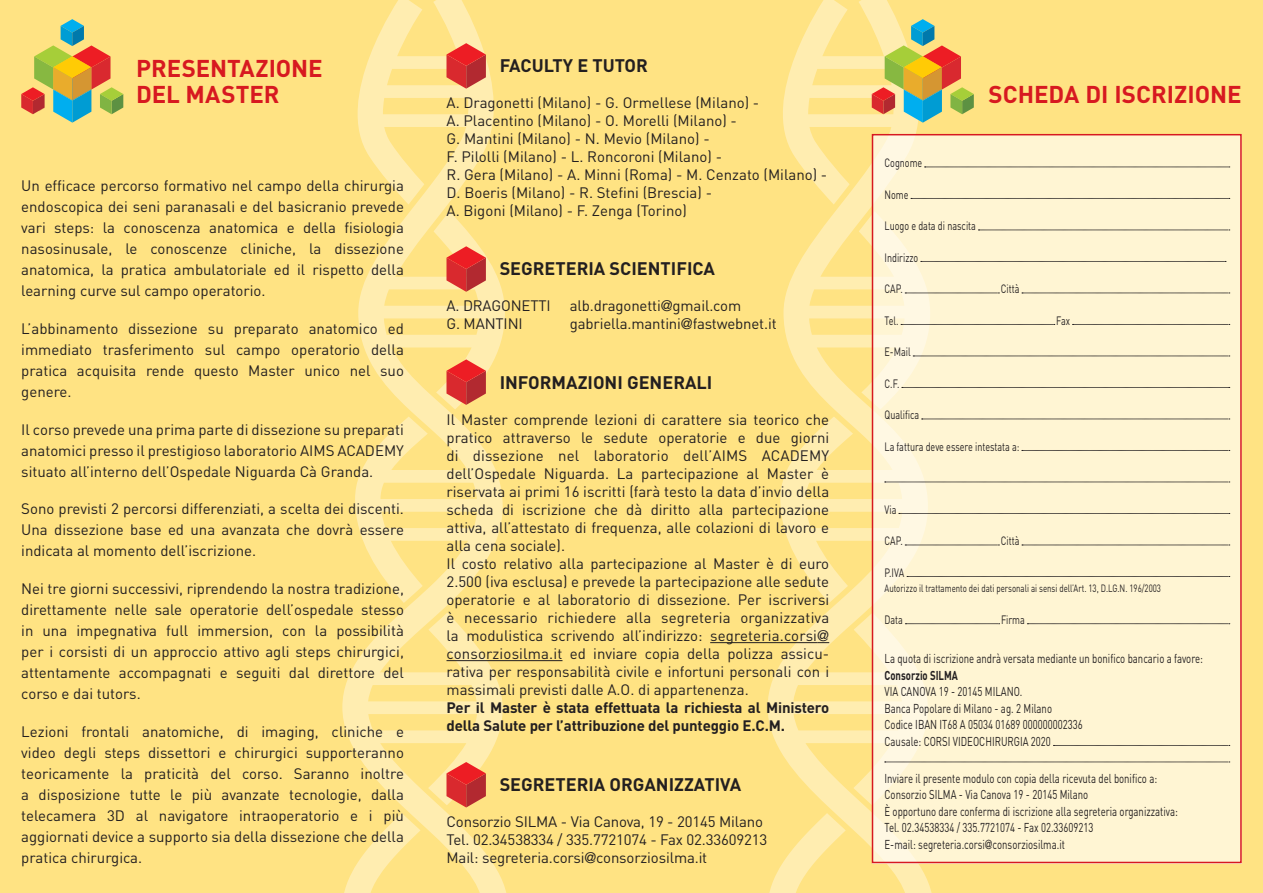
<style>
.page{position:relative;width:1263px;height:893px;background:#ffe383}
.page>*{position:absolute;margin:0;border:0;box-sizing:border-box;transform-origin:0 0}
.t1{font:700 24px/25.5px "DIN";color:#d71920}
.t2{font:700 18px "DIN";color:#231f20}
.t3{font:15px/21px "DIN";color:#231f20;text-align:justify}
.t4{font:700 15px/18px "DIN";letter-spacing:-.01em;color:#231f20}
.t5{font:12.75px/16.5px "DIN";color:#231f20;scale:.75 1}
.t6{font:700 12.75px "DIN";color:#231f20;scale:.75 1}
.t7{font:12px "DIN";color:#231f20;scale:.75 1}
.t8{font:10.5px "DIN";color:#231f20;scale:.75 1}
.s1{font-family:"Helvetica Neue LT Std"}
</style>
<div class="page">
<svg style="left:766px;top:0;width:169px;height:893px"></svg>
<svg style="left:342px;top:0;width:168px;height:893px"></svg>
<hr style="left:710px;top:642px;width:107px;height:1px;background:#231f20">
<svg style="left:817px;top:642px;width:12px;height:1px"></svg>
<hr style="left:446px;top:660px;width:116px;height:1px;background:#231f20">
<div style="left:872px;top:134px;width:370px;height:729px;background:linear-gradient(to right,#fef5d7,#fef4d0)"></div>
<svg style="left:924px;top:167px;width:306px;height:1px"></svg>
<svg style="left:911px;top:198px;width:319px;height:1px"></svg>
<svg style="left:978px;top:230px;width:252px;height:1px"></svg>
<svg style="left:921px;top:261px;width:305px;height:1px"></svg>
<svg style="left:905px;top:293px;width:94px;height:1px"></svg>
<svg style="left:1022px;top:293px;width:208px;height:1px"></svg>
<svg style="left:901px;top:324px;width:154px;height:1px"></svg>
<svg style="left:1072px;top:324px;width:158px;height:1px"></svg>
<svg style="left:913px;top:356px;width:317px;height:1px"></svg>
<svg style="left:902px;top:387px;width:328px;height:1px"></svg>
<svg style="left:921px;top:419px;width:309px;height:1px"></svg>
<svg style="left:1022px;top:450px;width:208px;height:1px"></svg>
<svg style="left:885px;top:482px;width:345px;height:1px"></svg>
<svg style="left:899px;top:513px;width:331px;height:1px"></svg>
<svg style="left:905px;top:545px;width:94px;height:1px"></svg>
<svg style="left:1022px;top:545px;width:208px;height:1px"></svg>
<svg style="left:907px;top:576px;width:323px;height:1px"></svg>
<svg style="left:905px;top:623px;width:94px;height:1px"></svg>
<svg style="left:1027px;top:623px;width:203px;height:1px"></svg>
<svg style="left:1053px;top:745px;width:177px;height:1px"></svg>
<svg style="left:885px;top:762px;width:345px;height:1px"></svg>
<div style="left:872px;top:134px;width:370px;height:729px;border:2px solid #d71920"></div>
<svg style="left:446px;top:43px;width:40px;height:46px;background:#de5a4b"></svg>
<svg style="left:446px;top:246px;width:40px;height:46px;background:#de5b4b"></svg>
<svg style="left:446px;top:359px;width:40px;height:46px;background:#de5a49"></svg>
<svg style="left:446px;top:762px;width:40px;height:45px;background:#de5747"></svg>
<svg style="left:21px;top:19px;width:102px;height:104px"></svg>
<svg style="left:872px;top:19px;width:102px;height:104px"></svg>
<h1 class="t1" style="left:136px;top:55px;width:188px">PRESENTAZIONE<br>DEL MASTER</h1>
<p class="t3" style="left:21px;top:175px;width:384px">Un efficace percorso formativo nel campo della chirurgia endoscopica dei seni paranasali e del basicranio prevede vari steps: la conoscenza anatomica e della fisiologia nasosinusale, le conoscenze cliniche, la dissezione anatomica, la pratica ambulatoriale ed il rispetto della learning curve sul campo operatorio.</p>
<p class="t3" style="left:21px;top:318px;width:384px">L’abbinamento dissezione su preparato anatomico ed immediato trasferimento sul campo operatorio della pratica acquisita rende questo Master unico nel suo genere.</p>
<p class="t3" style="left:21px;top:418px;width:384px">Il corso prevede una prima parte di dissezione su preparati anatomici presso il prestigioso laboratorio AIMS ACADEMY situato all’interno dell’Ospedale Niguarda Cà Granda.</p>
<p class="t3" style="left:21px;top:498px;width:384px">Sono previsti 2 percorsi differenziati, a scelta dei discenti.<br>Una dissezione base ed una avanzata che dovrà essere indicata al momento dell’iscrizione.</p>
<p class="t3" style="left:21px;top:578px;width:384px">Nei tre giorni successivi, riprendendo la nostra tradizione, direttamente nelle sale operatorie dell’ospedale stesso in una impegnativa full immersion, con la possibilità per i corsisti di un approccio attivo agli steps chirurgici, attentamente accompagnati e seguiti dal direttore del corso e dai tutors.</p>
<p class="t3" style="left:21px;top:721px;width:384px">Lezioni frontali anatomiche, di imaging, cliniche e video degli steps dissettori e chirurgici supporteranno teoricamente la praticità del corso. Saranno inoltre a disposizione tutte le più avanzate tecnologie, dalla telecamera 3D al navigatore intraoperatorio e i più aggiornati device a supporto sia della dissezione che della pratica chirurgica.</p>
<p class="t2" style="left:500px;top:54px;width:150px">FACULTY E TUTOR</p>
<p class="t3" style="left:446px;top:93px;width:382px;line-height:18px;text-align:left">A. Dragonetti (Milano) - G. Ormellese (Milano) -<br>A. Placentino (Milano) - O. Morelli (Milano) -<br>G. Mantini (Milano) - N. Mevio (Milano) -<br>F. Pilolli (Milano) - L. Roncoroni (Milano) -<br>R. Gera (Milano) - A. Minni (Roma) - M. Cenzato (Milano) - D. Boeris (Milano) - R. Stefini (Brescia) -<br>A. Bigoni (Milano) - F. Zenga (Torino)</p>
<p class="t2" style="left:500px;top:257px;width:217px">SEGRETERIA SCIENTIFICA</p>
<p class="t3" style="left:446px;top:295px;width:106px">A. DRAGONETTI</p>
<p class="t3" style="left:570px;top:295px;width:173px">alb.dragonetti<span class="s1">@</span>gmail.com</p>
<p class="t3" style="left:446px;top:313px;width:78px">G. MANTINI</p>
<p class="t3" style="left:570px;top:313px;width:208px">gabriella.mantini<span class="s1">@</span>fastwebnet.it</p>
<p class="t2" style="left:500px;top:370px;width:214px">INFORMAZIONI GENERALI</p>
<p class="t3" style="left:446px;top:410px;width:384px;line-height:18px;text-align:left">Il Master comprende lezioni di carattere sia teorico che pratico attraverso le sedute operatorie e due giorni di dissezione nel laboratorio dell’AIMS ACADEMY dell’Ospedale Niguarda. La partecipazione al Master è riservata ai primi 16 iscritti (farà testo la data d’invio della scheda di iscrizione che dà diritto alla partecipazione attiva, all’attestato di frequenza, alle colazioni di lavoro e alla cena sociale).<br>Il costo relativo alla partecipazione al Master è di euro 2.500 (iva esclusa) e prevede la partecipazione alle sedute operatorie e al laboratorio di dissezione. Per iscriversi è necessario richiedere alla segreteria organizzativa la modulistica scrivendo all’indirizzo: segreteria.corsi<span class="s1">@ </span>consorziosilma.it ed inviare copia della polizza assicu&shy;rativa per responsabilità civile e infortuni personali con i massimali previsti dalle A.O. di appartenenza.</p>
<p class="t4" style="left:446px;top:697px;width:384px">Per il Master è stata effettuata la richiesta al Ministero della Salute per l’attribuzione del punteggio E.C.M.</p>
<p class="t2" style="left:500px;top:773px;width:243px">SEGRETERIA ORGANIZZATIVA</p>
<p class="t3" style="left:446px;top:812px;width:322px;line-height:18px;text-align:left">Consorzio SILMA - Via Canova, 19 - 20145 Milano<br>Tel. 02.34538334 / 335.7721074 - Fax 02.33609213<br>Mail: segreteria.corsi<span class="s1">@</span>consorziosilma.it</p>
<h1 class="t1" style="left:988px;top:80px;width:255px">SCHEDA DI ISCRIZIONE</h1>
<p class="t7" style="left:884px;top:155px;width:52px">Cognome</p>
<p class="t7" style="left:884px;top:187px;width:34px">Nome</p>
<p class="t7" style="left:884px;top:218px;width:123px">Luogo e data di nascita</p>
<p class="t7" style="left:884px;top:250px;width:47px">Indirizzo</p>
<p class="t7" style="left:884px;top:281px;width:26px">CAP.</p>
<p class="t7" style="left:1001px;top:281px;width:26px">Città</p>
<p class="t7" style="left:884px;top:313px;width:20px">Tel.</p>
<p class="t7" style="left:1056px;top:313px;width:20px">Fax</p>
<p class="t7" style="left:884px;top:344px;width:37px">E-Mail</p>
<p class="t7" style="left:884px;top:376px;width:21px">C.F.</p>
<p class="t7" style="left:884px;top:407px;width:48px">Qualifica</p>
<p class="t7" style="left:884px;top:439px;width:181px">La fattura deve essere intestata a:</p>
<p class="t7" style="left:884px;top:502px;width:17px">Via</p>
<p class="t7" style="left:884px;top:533px;width:26px">CAP.</p>
<p class="t7" style="left:1001px;top:533px;width:26px">Città</p>
<p class="t7" style="left:884px;top:565px;width:28px">P.IVA</p>
<p class="t8" style="left:884px;top:582px;width:370px">Autorizzo il trattamento dei dati personali ai sensi dell’Art. 13, D.LG.N. 196/2003</p>
<p class="t7" style="left:884px;top:612px;width:26px">Data</p>
<p class="t7" style="left:1001px;top:612px;width:33px">Firma</p>
<p class="t5" style="left:884px;top:650px;width:426px">La quota di iscrizione andrà versata mediante un bonifico bancario a favore:</p>
<p class="t6" style="left:884px;top:667px;width:99px">Consorzio SILMA</p>
<p class="t5" style="left:884px;top:683px;width:266px">VIA CANOVA 19 - 20145 MILANO.<br>Banca Popolare di Milano - ag. 2 Milano Codice IBAN IT68 A 05034 01689 000000002336<br>Causale: CORSI VIDEOCHIRURGIA 2020</p>
<p class="t5" style="left:884px;top:770px;width:393px">Inviare il presente modulo con copia della ricevuta del bonifico a:<br>Consorzio SILMA - Via Canova 19 - 20145 Milano<br>È opportuno dare conferma di iscrizione alla segreteria organizzativa:<br>Tel. 02.34538334 / 335.7721074 - Fax 02.33609213<br>E-mail: segreteria.corsi<span class="s1">@</span>consorziosilma.it</p>
</div>
